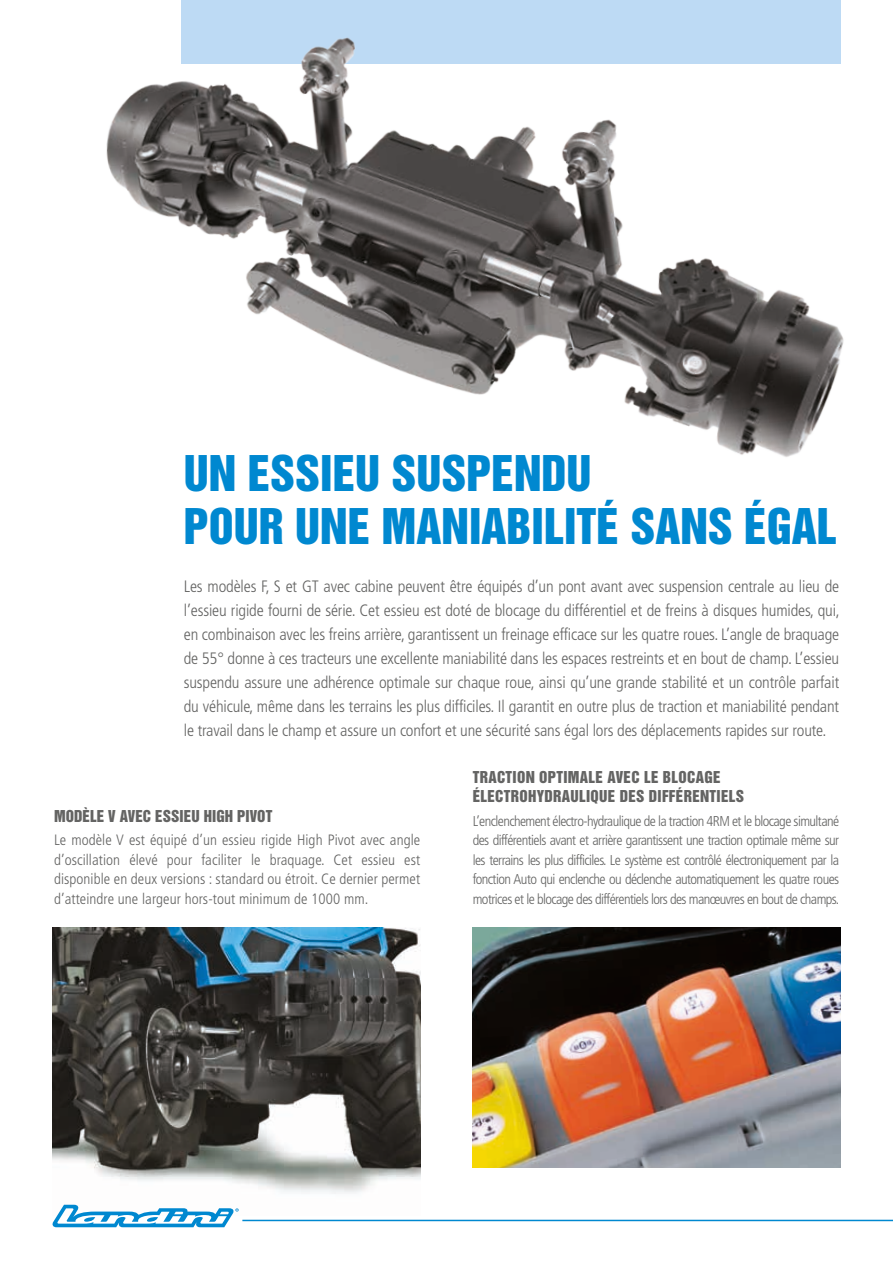
<style>
.page{position:relative;width:893px;height:1263px;background:#fff}
.page>*{position:absolute;margin:0;border:0;box-sizing:border-box;transform-origin:0 0}
.t1{font:45px/52.5px "Helvetica Inserat";color:#0088d0}
.t2{font:300 condensed 16.5px/24px "Frutiger LT";letter-spacing:-.01em;color:#646463;text-align:justify}
.t3{font:300 condensed 15px/19.5px "Frutiger LT";letter-spacing:.005em;color:#646463;text-align:justify}
.t4{font:15px/18.8px "Helvetica Inserat";letter-spacing:.02em;color:#646463}
.t5{font:300 condensed 14.25px/19.5px "Frutiger LT";letter-spacing:-.04em;color:#646463;text-align:justify}
</style>
<div class="page">
<img style="left:106px;top:0;width:738px;height:457px">
<img style="left:53px;top:928px;width:367px;height:277px">
<img style="left:473px;top:928px;width:367px;height:240px">
<hr style="left:242px;top:1220px;width:651px;height:1px;background:#0088d0">
<svg style="left:52px;top:1205px;width:187px;height:22px"></svg>
<h1 class="t1" style="left:184px;top:448px;width:654px">UN ESSIEU SUSPENDU<br>POUR UNE MANIABILITÉ SANS ÉGAL</h1>
<p class="t2" style="left:184px;top:574px;width:657px">Les modèles F, S et GT avec cabine peuvent être équipés d’un pont avant avec suspension centrale au lieu de l’essieu rigide fourni de série. Cet essieu est doté de blocage du différentiel et de freins à disques humides, qui, en combinaison avec les freins arrière, garantissent un freinage efficace sur les quatre roues. L’angle de braquage de 55° donne à ces tracteurs une excellente maniabilité dans les espaces restreints et en bout de champ. L’essieu suspendu assure une adhérence optimale sur chaque roue, ainsi qu’une grande stabilité et un contrôle parfait du véhicule, même dans les terrains les plus difficiles. Il garantit en outre plus de traction et maniabilité pendant le travail dans le champ et assure un confort et une sécurité sans égal lors des déplacements rapides sur route.</p>
<p class="t4" style="left:54px;top:807px;width:220px">MODÈLE V AVEC ESSIEU HIGH PIVOT</p>
<p class="t3" style="left:54px;top:831px;width:368px">Le modèle V est équipé d’un essieu rigide High Pivot avec angle d’oscillation élevé pour faciliter le braquage. Cet essieu est disponible en deux versions : standard ou étroit. Ce dernier permet d’atteindre une largeur hors-tout minimum de 1000 mm.</p>
<p class="t4" style="left:473px;top:768px;width:273px">TRACTION OPTIMALE AVEC LE BLOCAGE<br>ÉLECTROHYDRAULIQUE DES DIFFÉRENTIELS</p>
<p class="t5" style="left:473px;top:811px;width:368px">L’enclenchement électro-hydraulique de la traction 4RM et le blocage simultané des différentiels avant et arrière garantissent une traction optimale même sur les terrains les plus difficiles. Le système est contrôlé électroniquement par la fonction Auto qui enclenche ou déclenche automatiquement les quatre roues motrices et le blocage des différentiels lors des manœuvres en bout de champs.</p>
</div>
